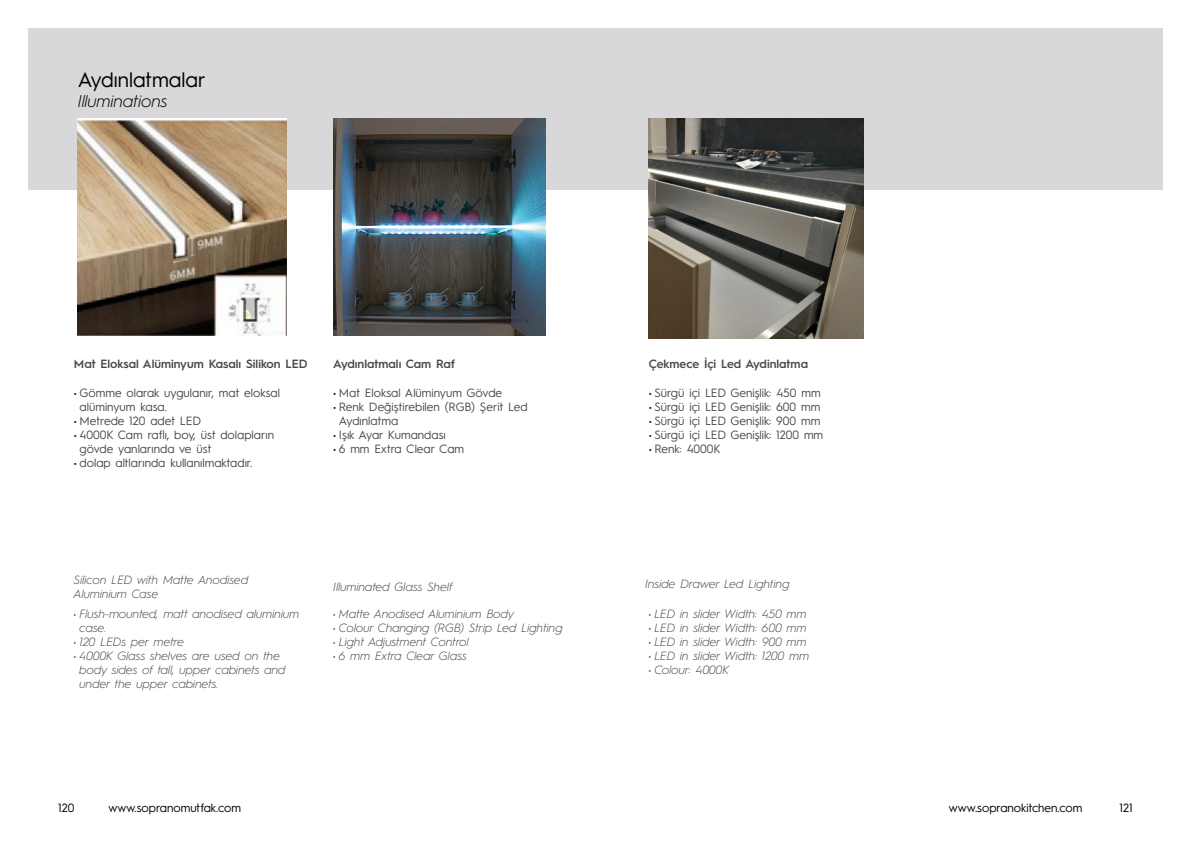
<style>
.page{position:relative;width:1191px;height:842px;background:#fff}
.page>*{position:absolute;margin:0;border:0;box-sizing:border-box;transform-origin:0 0}
.t1{font:21px "Hurme Geometric Sans 1";color:#000}
.t2{font:italic 300 17px "Hurme Geometric Sans 1";color:#000}
.t3{font:italic 300 12px/14px "Hurme Geometric Sans 1";color:#4a4a49}
.t4{font:12px/14px "Hurme Geometric Sans 1";color:#4a4a49}
.t5{font:600 12px "Hurme Geometric Sans 1";color:#4a4a49}
.t6{font:12px "Hurme Geometric Sans 1";color:#000}
.s1{color:#000}
</style>
<div class="page">
<div style="left:28px;top:28px;width:1134px;height:162px;background:#d8d7d9"></div>
<img style="left:78px;top:118px;width:208px;height:218px">
<img style="left:333px;top:118px;width:213px;height:218px">
<img style="left:649px;top:118px;width:214px;height:220px">
<h1 class="t1" style="left:78px;top:65px;width:129px">Aydınlatmalar</h1>
<h2 class="t2" style="left:78px;top:90px;width:91px">Illuminations</h2>
<p class="t5" style="left:74px;top:355px;width:235px">Mat Eloksal Alüminyum Kasalı Silikon LED</p>
<p class="t4" style="left:80px;top:384px;width:202px;text-indent:-6px"><span class="s1">•</span> Gömme olarak uygulanır, mat eloksal alüminyum kasa.</p>
<p class="t4" style="left:74px;top:412px;width:129px"><span class="s1">•</span> Metrede 120 adet LED</p>
<p class="t4" style="left:80px;top:426px;width:196px;text-indent:-6px"><span class="s1">•</span> 4000K Cam raflı, boy, üst dolapların gövde yanlarında ve üst</p>
<p class="t4" style="left:74px;top:454px;width:180px"><span class="s1">•</span> dolap altlarında kullanılmaktadır.</p>
<p class="t5" style="left:333px;top:355px;width:123px">Aydınlatmalı Cam Raf</p>
<p class="t5" style="left:649px;top:355px;width:161px">Çekmece İçi Led Aydinlatma</p>
<p class="t4" style="left:333px;top:384px;width:170px"><span class="s1">•</span> Mat Eloksal Alüminyum Gövde</p>
<p class="t4" style="left:339px;top:398px;width:190px;text-indent:-6px"><span class="s1">•</span> Renk Değiştirebilen (RGB) Şerit Led<br>Aydınlatma</p>
<p class="t4" style="left:333px;top:426px;width:114px"><span class="s1">•</span> Işık Ayar Kumandası</p>
<p class="t4" style="left:333px;top:440px;width:132px"><span class="s1">•</span> 6 mm Extra Clear Cam</p>
<p class="t4" style="left:649px;top:384px;width:173px"><span class="s1">•</span> Sürgü içi LED Genişlik: 450 mm</p>
<p class="t4" style="left:649px;top:398px;width:173px"><span class="s1">•</span> Sürgü içi LED Genişlik: 600 mm</p>
<p class="t4" style="left:649px;top:412px;width:173px"><span class="s1">•</span> Sürgü içi LED Genişlik: 900 mm</p>
<p class="t4" style="left:649px;top:426px;width:176px"><span class="s1">•</span> Sürgü içi LED Genişlik: 1200 mm</p>
<p class="t4" style="left:649px;top:440px;width:74px"><span class="s1">•</span> Renk: 4000K</p>
<p class="t3" style="left:74px;top:572px;width:176px">Silicon LED with Matte Anodised<br>Aluminium Case</p>
<p class="t3" style="left:80px;top:606px;width:221px;text-indent:-6px"><span class="s1">•</span> Flush-mounted, matt anodised aluminium case.</p>
<p class="t3" style="left:74px;top:634px;width:112px"><span class="s1">•</span> 120 LEDs per metre</p>
<p class="t3" style="left:80px;top:648px;width:207px;text-indent:-6px"><span class="s1">•</span> 4000K Glass shelves are used on the body sides of tall, upper cabinets and under the upper cabinets.</p>
<p class="t3" style="left:333px;top:579px;width:121px">Illuminated Glass Shelf</p>
<p class="t3" style="left:645px;top:576px;width:146px">Inside Drawer Led Lighting</p>
<p class="t3" style="left:333px;top:606px;width:182px"><span class="s1">•</span> Matte Anodised Aluminium Body</p>
<p class="t3" style="left:333px;top:620px;width:231px"><span class="s1">•</span> Colour Changing (RGB) Strip Led Lighting</p>
<p class="t3" style="left:333px;top:634px;width:137px"><span class="s1">•</span> Light Adjustment Control</p>
<p class="t3" style="left:333px;top:648px;width:135px"><span class="s1">•</span> 6 mm Extra Clear Glass</p>
<p class="t3" style="left:649px;top:606px;width:159px"><span class="s1">•</span> LED in slider Width: 450 mm</p>
<p class="t3" style="left:649px;top:620px;width:160px"><span class="s1">•</span> LED in slider Width: 600 mm</p>
<p class="t3" style="left:649px;top:634px;width:160px"><span class="s1">•</span> LED in slider Width: 900 mm</p>
<p class="t3" style="left:649px;top:648px;width:162px"><span class="s1">•</span> LED in slider Width: 1200 mm</p>
<p class="t3" style="left:649px;top:662px;width:82px"><span class="s1">•</span> Colour: 4000K</p>
<p class="t6" style="left:58px;top:799px;width:18px">120</p>
<p class="t6" style="left:108px;top:799px;width:134px">www.sopranomutfak.com</p>
<p class="t6" style="left:949px;top:799px;width:135px">www.sopranokitchen.com</p>
<p class="t6" style="left:1119px;top:799px;width:15px">121</p>
</div>
